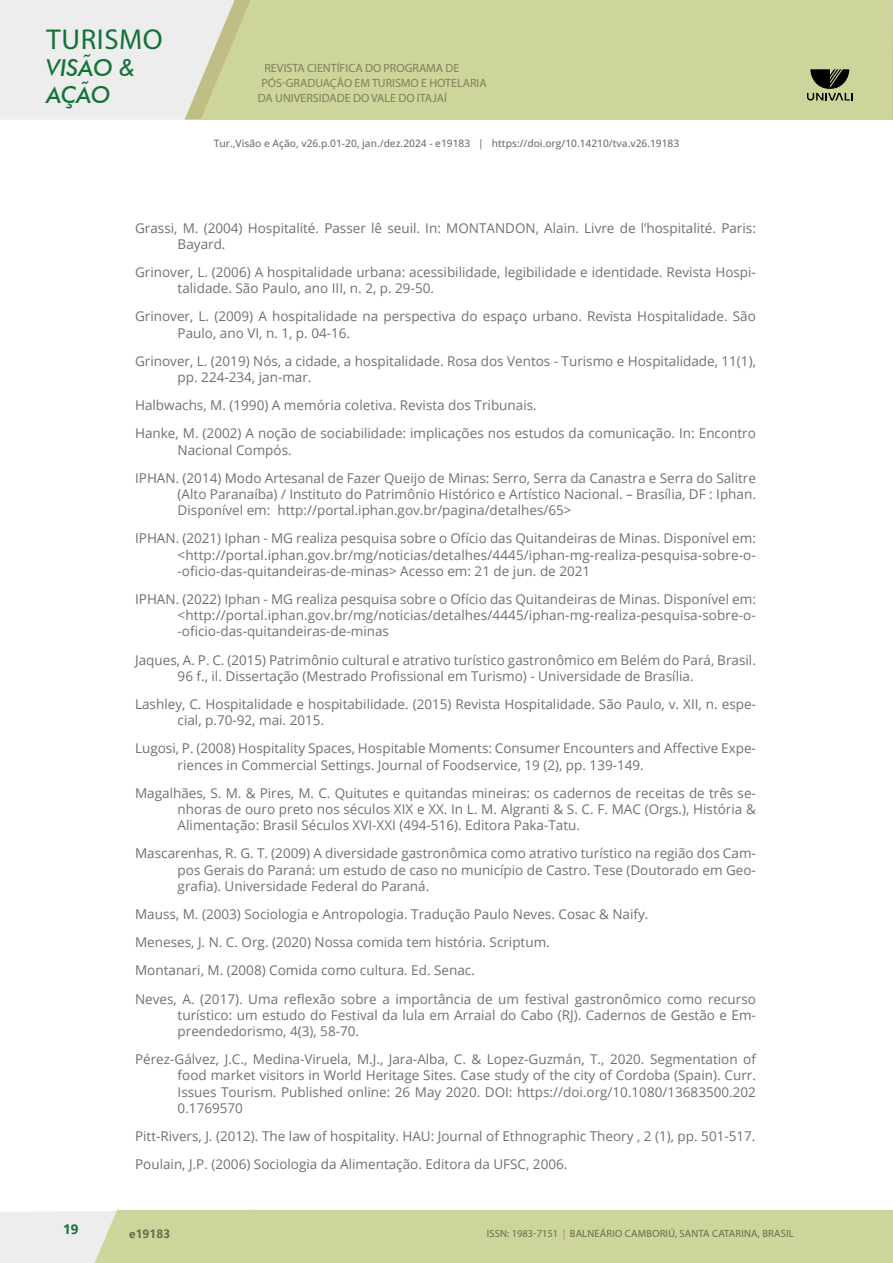
<style>
.page{position:relative;width:893px;height:1263px;background:#fff}
.page>*{position:absolute;margin:0;border:0;box-sizing:border-box;transform-origin:0 0}
.t1{font:28.8px "Myriad Pro";letter-spacing:.02em;color:#127237}
.t2{font:italic 500 23.25px/26.5px "Futura BT";color:#127237}
.t3{font:13.5px/16.2px "Open Sans";color:#70706f}
.t4{font:700 13.5px "Open Sans";color:#127237}
.t5{font:12px "Myriad Pro";color:#7e8058}
.t6{font:700 12px "Segoe UI";color:#696b4a}
.t7{font:10.5px "Myriad Pro";letter-spacing:.02em;color:#696b4a}
.t8{font:500 10.2px "Open Sans";color:#70706f}
.s1{color:#98905f}
</style>
<div class="page">
<div style="left:0;top:0;width:185px;height:120px;background:#ededed"></div>
<svg style="left:185px;top:0;width:708px;height:120px;fill:#ededed"></svg>
<div style="left:201px;top:0;width:691px;height:120px;background:#ced59b"></div>
<svg style="left:0;top:1210px;width:893px;height:53px"></svg>
<svg style="left:807px;top:69px;width:46px;height:32px"></svg>
<h1 class="t1" style="left:47px;top:22px;width:118px">TURISMO</h1>
<h2 class="t2" style="left:46px;top:54px;width:90px">VISÃO &amp;<br>AÇÃO</h2>
<p class="t5" style="left:264px;top:60px;width:196px">REVISTA CIENTÍFICA DO PROGRAMA DE</p>
<p class="t5" style="left:261px;top:75px;width:227px">PÓS-GRADUAÇÃO EM TURISMO E HOTELARIA</p>
<p class="t5" style="left:258px;top:90px;width:191px">DA UNIVERSIDADE DO VALE DO ITAJAÍ</p>
<p class="t8" style="left:214px;top:136px;width:467px">Tur.,Visão e Ação, v26.p.01-20, jan./dez.2024 - e19183 | https://doi.org/10.14210/tva.v26.19183</p>
<p class="t3" style="left:178px;top:219px;width:580px;text-indent:-43px">Grassi, M. (2004) Hospitalité. Passer lê seuil. In: MONTANDON, Alain. Livre de l’hospitalité. Paris:<br>Bayard.</p>
<p class="t3" style="left:178px;top:264px;width:580px;text-indent:-43px">Grinover, L. (2006) A hospitalidade urbana: acessibilidade, legibilidade e identidade. Revista Hospi&shy;talidade. São Paulo, ano III, n. 2, p. 29-50.</p>
<p class="t3" style="left:178px;top:308px;width:580px;text-indent:-43px">Grinover, L. (2009) A hospitalidade na perspectiva do espaço urbano. Revista Hospitalidade. São<br>Paulo, ano VI, n. 1, p. 04-16.</p>
<p class="t3" style="left:178px;top:352px;width:580px;text-indent:-43px">Grinover, L. (2019) Nós, a cidade, a hospitalidade. Rosa dos Ventos - Turismo e Hospitalidade, 11(1), pp. 224-234, jan-mar.</p>
<p class="t3" style="left:135px;top:391px;width:622px;line-height:28.2px">Halbwachs, M. (1990) A memória coletiva. Revista dos Tribunais.<br>Hanke, M. (2002) A noção de sociabilidade: implicações nos estudos da comunicação. In: Encontro</p>
<p class="t3" style="left:135px;top:435px;width:622px;line-height:28.2px;text-indent:43px">Nacional Compós.<br>IPHAN. (2014) Modo Artesanal de Fazer Queijo de Minas: Serro, Serra da Canastra e Serra do Salitre</p>
<p class="t3" style="left:178px;top:486px;width:580px">(Alto Paranaíba) / Instituto do Patrimônio Histórico e Artístico Nacional. – Brasília, DF : Iphan.<br>Disponível em: http://portal.iphan.gov.br/pagina/detalhes/65&gt;</p>
<p class="t3" style="left:178px;top:530px;width:580px;text-align:justify;text-indent:-43px">IPHAN. (2021) Iphan - MG realiza pesquisa sobre o Ofício das Quitandeiras de Minas. Disponível em: &lt;http://portal.iphan.gov.br/mg/noticias/detalhes/4445/iphan-mg-realiza-pesquisa-sobre-o--oficio-das-quitandeiras-de-minas&gt; Acesso em: 21 de jun. de 2021</p>
<p class="t3" style="left:178px;top:591px;width:580px;text-align:justify;text-indent:-43px">IPHAN. (2022) Iphan - MG realiza pesquisa sobre o Ofício das Quitandeiras de Minas. Disponível em: &lt;http://portal.iphan.gov.br/mg/noticias/detalhes/4445/iphan-mg-realiza-pesquisa-sobre-o--oficio-das-quitandeiras-de-minas</p>
<p class="t3" style="left:178px;top:651px;width:580px;text-indent:-43px">Jaques, A. P. C. (2015) Patrimônio cultural e atrativo turístico gastronômico em Belém do Pará, Brasil.<br>96 f., il. Dissertação (Mestrado Profissional em Turismo) - Universidade de Brasília.</p>
<p class="t3" style="left:178px;top:696px;width:580px;text-indent:-43px">Lashley, C. Hospitalidade e hospitabilidade. (2015) Revista Hospitalidade. São Paulo, v. XII, n. espe&shy;cial, p.70-92, mai. 2015.</p>
<p class="t3" style="left:178px;top:740px;width:580px;text-indent:-43px">Lugosi, P. (2008) Hospitality Spaces, Hospitable Moments: Consumer Encounters and Affective Expe&shy;riences in Commercial Settings. Journal of Foodservice, 19 (2), pp. 139-149.</p>
<p class="t3" style="left:178px;top:784px;width:580px;text-align:justify;text-indent:-43px">Magalhães, S. M. &amp; Pires, M. C. Quitutes e quitandas mineiras: os cadernos de receitas de três se&shy;nhoras de ouro preto nos séculos XIX e XX. In L. M. Algranti &amp; S. C. F. MAC (Orgs.), História &amp; Alimentação: Brasil Séculos XVI-XXI (494-516). Editora Paka-Tatu.</p>
<p class="t3" style="left:178px;top:845px;width:580px;text-align:justify;text-indent:-43px">Mascarenhas, R. G. T. (2009) A diversidade gastronômica como atrativo turístico na região dos Cam&shy;pos Gerais do Paraná: um estudo de caso no município de Castro. Tese (Doutorado em Geo&shy;grafia). Universidade Federal do Paraná.</p>
<p class="t3" style="left:135px;top:900px;width:622px;line-height:28.2px">Mauss, M. (2003) Sociologia e Antropologia. Tradução Paulo Neves. Cosac &amp; Naify.<br>Meneses, J. N. C. Org. (2020) Nossa comida tem história. Scriptum.<br>Montanari, M. (2008) Comida como cultura. Ed. Senac.<br>Neves, A. (2017). Uma reflexão sobre a importância de um festival gastronômico como recurso</p>
<p class="t3" style="left:178px;top:1006px;width:580px">turístico: um estudo do Festival da lula em Arraial do Cabo (RJ). Cadernos de Gestão e Em&shy;preendedorismo, 4(3), 58-70.</p>
<p class="t3" style="left:178px;top:1051px;width:580px;text-align:justify;text-indent:-43px">Pérez-Gálvez, J.C., Medina-Viruela, M.J., Jara-Alba, C. &amp; Lopez-Guzmán, T., 2020. Segmentation of food market visitors in World Heritage Sites. Case study of the city of Cordoba (Spain). Curr.<br>Issues Tourism. Published online: 26 May 2020. DOI: https://doi.org/10.1080/13683500.202<br>0.1769570</p>
<p class="t3" style="left:135px;top:1122px;width:622px;line-height:28.2px">Pitt-Rivers, J. (2012). The law of hospitality. HAU: Journal of Ethnographic Theory , 2 (1), pp. 501-517.<br>Poulain, J.P. (2006) Sociologia da Alimentação. Editora da UFSC, 2006.</p>
<p class="t4" style="left:63px;top:1219px;width:17px">19</p>
<p class="t7" style="left:487px;top:1227px;width:308px">ISSN: 1983-7151 <span class="s1">|</span> BALNEÁRIO CAMBORIÚ, SANTA CATARINA, BRASIL</p>
<p class="t6" style="left:129px;top:1222px;width:42px">e19183</p>
</div>
